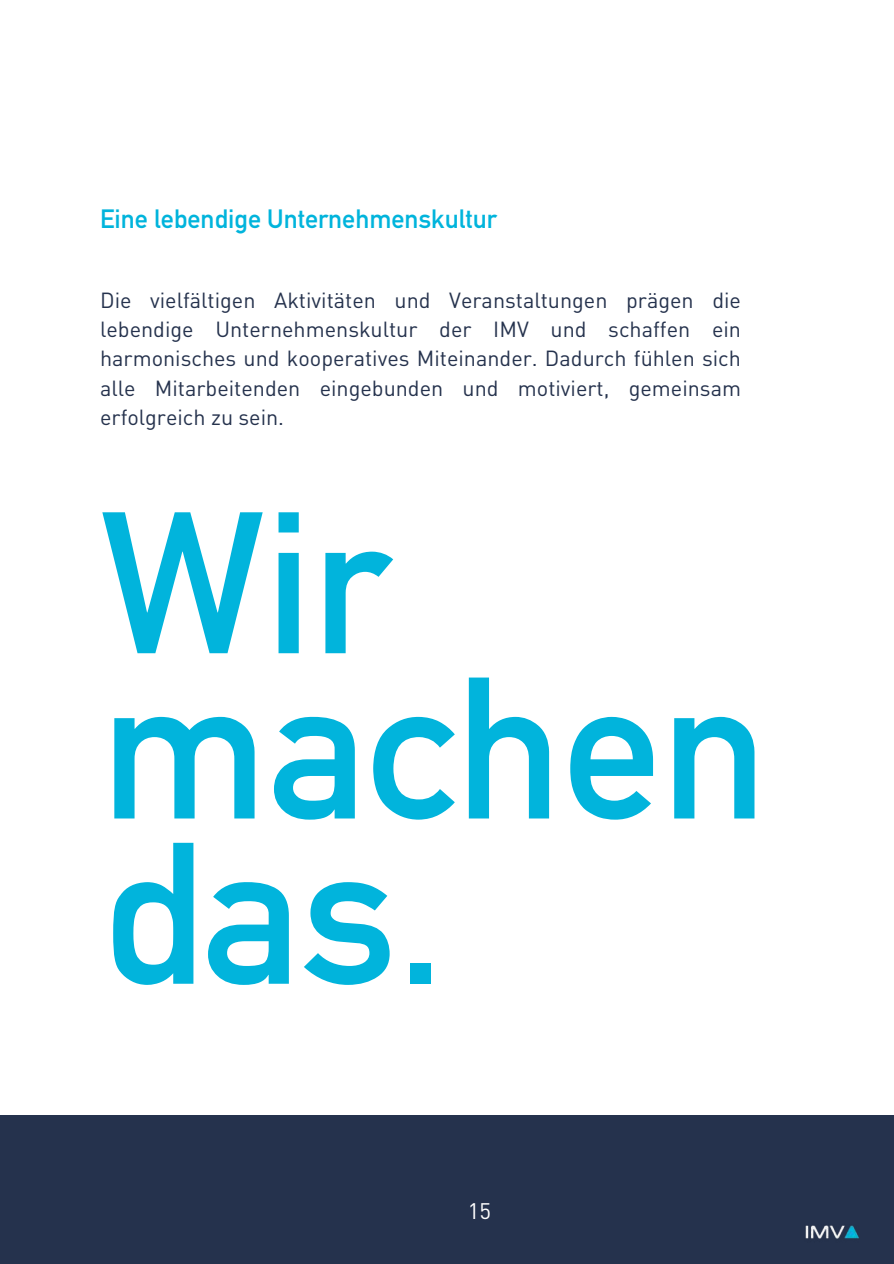
<style>
.page{position:relative;width:894px;height:1264px;background:#fff}
.page>*{position:absolute;margin:0;border:0;box-sizing:border-box;transform-origin:0 0}
.t1{font:700 197.85px/165.1px "DIN Alternate";color:#01b4dc}
.t2{font:700 26.1px "DIN Alternate";color:#01b4dc}
.t3{font:22.2px "DIN Pro";color:#fff}
.t4{font:21.6px/29.2px "DIN Pro";color:#25324d;text-align:justify}
</style>
<div class="page">
<div style="left:0;top:1115px;width:893px;height:148px;background:#25324d"></div>
<img style="left:805px;top:1225px;width:54px;height:14px">
<p class="t2" style="left:100px;top:199px;width:398px">Eine lebendige Unternehmenskultur</p>
<p class="t4" style="left:100px;top:283px;width:642px">Die vielfältigen Aktivitäten und Veranstaltungen prägen die lebendige Unternehmenskultur der IMV und schaffen ein harmonisches und kooperatives Miteinander. Dadurch fühlen sich alle Mitarbeitenden eingebunden und motiviert, gemeinsam erfolgreich zu sein.</p>
<h1 class="t1" style="left:100px;top:487px;width:668px">Wir machen das.</h1>
<p class="t3" style="left:468px;top:1193px;width:25px">15</p>
</div>
